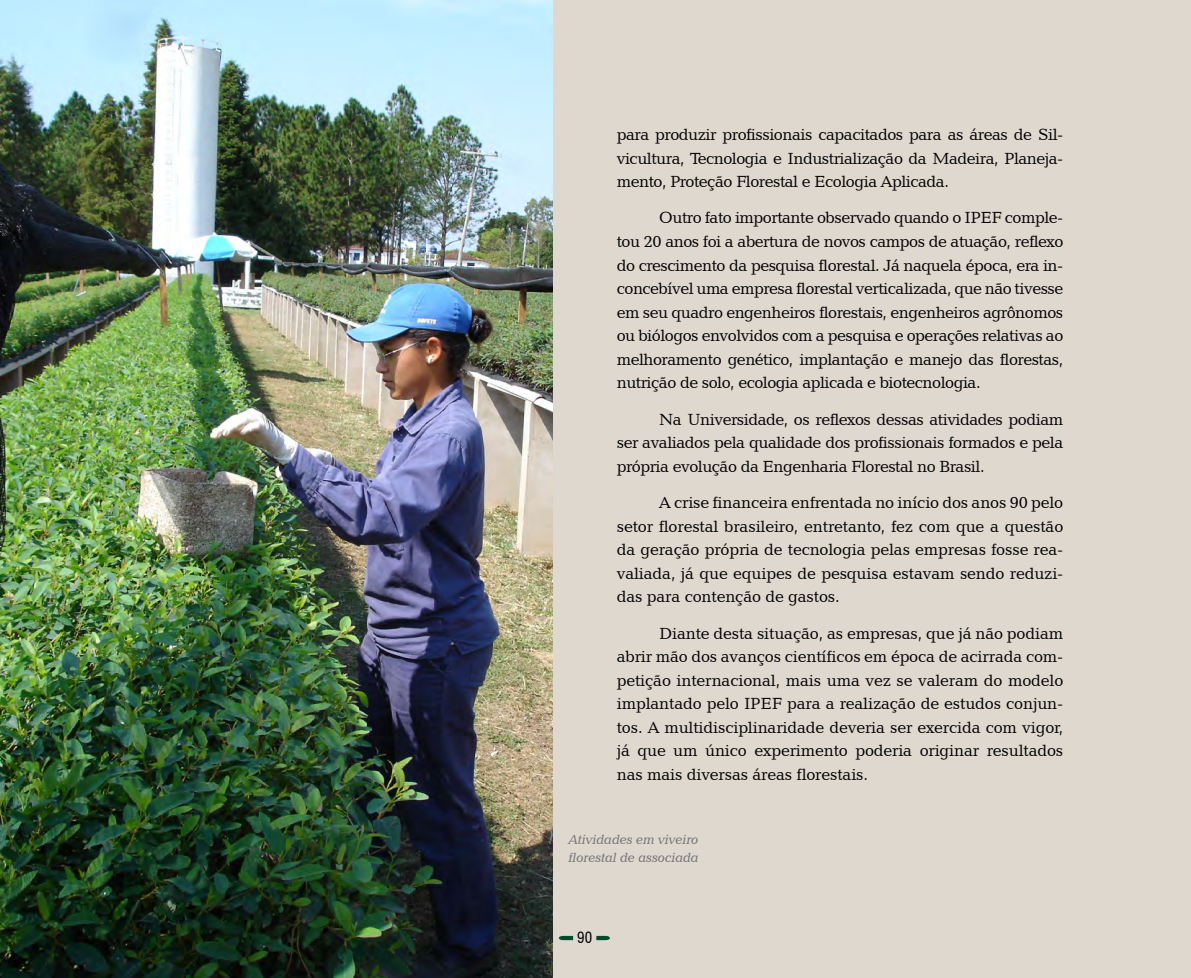
<style>
.page{position:relative;width:1191px;height:978px;background:#dfd8cf}
.page>*{position:absolute;margin:0;border:0;box-sizing:border-box;transform-origin:0 0}
.corpo{font:16.5px/23.5px "Candida BT";letter-spacing:-.03em;color:#000;text-align:justify}
.t1{font:condensed 15px "Swiss 721 BT";color:#000}
.Legenda{font:italic 13.5px/18px "Candida BT";letter-spacing:-.01em;color:#707173}
</style>
<div class="page">
<svg style="left:559px;top:936px;width:51px;height:4px"></svg>
<img style="left:0;top:0;width:553px;height:978px">
<p class="corpo" style="left:617px;top:122px;width:448px">para produzir profissionais capacitados para as áreas de Sil&shy;vicultura, Tecnologia e Industrialização da Madeira, Planeja&shy;mento, Proteção Florestal e Ecologia Aplicada.</p>
<p class="corpo" style="left:617px;top:206px;width:448px;text-indent:43px">Outro fato importante observado quando o IPEF comple&shy;tou 20 anos foi a abertura de novos campos de atuação, reflexo do crescimento da pesquisa florestal. Já naquela época, era in&shy;concebível uma empresa florestal verticalizada, que não tivesse em seu quadro engenheiros florestais, engenheiros agrônomos ou biólogos envolvidos com a pesquisa e operações relativas ao melhoramento genético, implantação e manejo das florestas, nutrição de solo, ecologia aplicada e biotecnologia.</p>
<p class="corpo" style="left:617px;top:407px;width:448px;text-indent:43px">Na Universidade, os reflexos dessas atividades podiam ser avaliados pela qualidade dos profissionais formados e pela própria evolução da Engenharia Florestal no Brasil.</p>
<p class="corpo" style="left:617px;top:490px;width:448px;text-indent:43px">A crise financeira enfrentada no início dos anos 90 pelo setor florestal brasileiro, entretanto, fez com que a questão da geração própria de tecnologia pelas empresas fosse rea&shy;valiada, já que equipes de pesquisa estavam sendo reduzi&shy;das para contenção de gastos.</p>
<p class="corpo" style="left:617px;top:621px;width:448px;text-indent:43px">Diante desta situação, as empresas, que já não podiam abrir mão dos avanços científicos em época de acirrada com&shy;petição internacional, mais uma vez se valeram do modelo implantado pelo IPEF para a realização de estudos conjun&shy;tos. A multidisciplinaridade deveria ser exercida com vigor, já que um único experimento poderia originar resultados nas mais diversas áreas florestais.</p>
<p class="Legenda" style="left:568px;top:830px;width:132px">Atividades em viveiro florestal de associada</p>
<p class="t1" style="left:577px;top:928px;width:16px">90</p>
</div>
